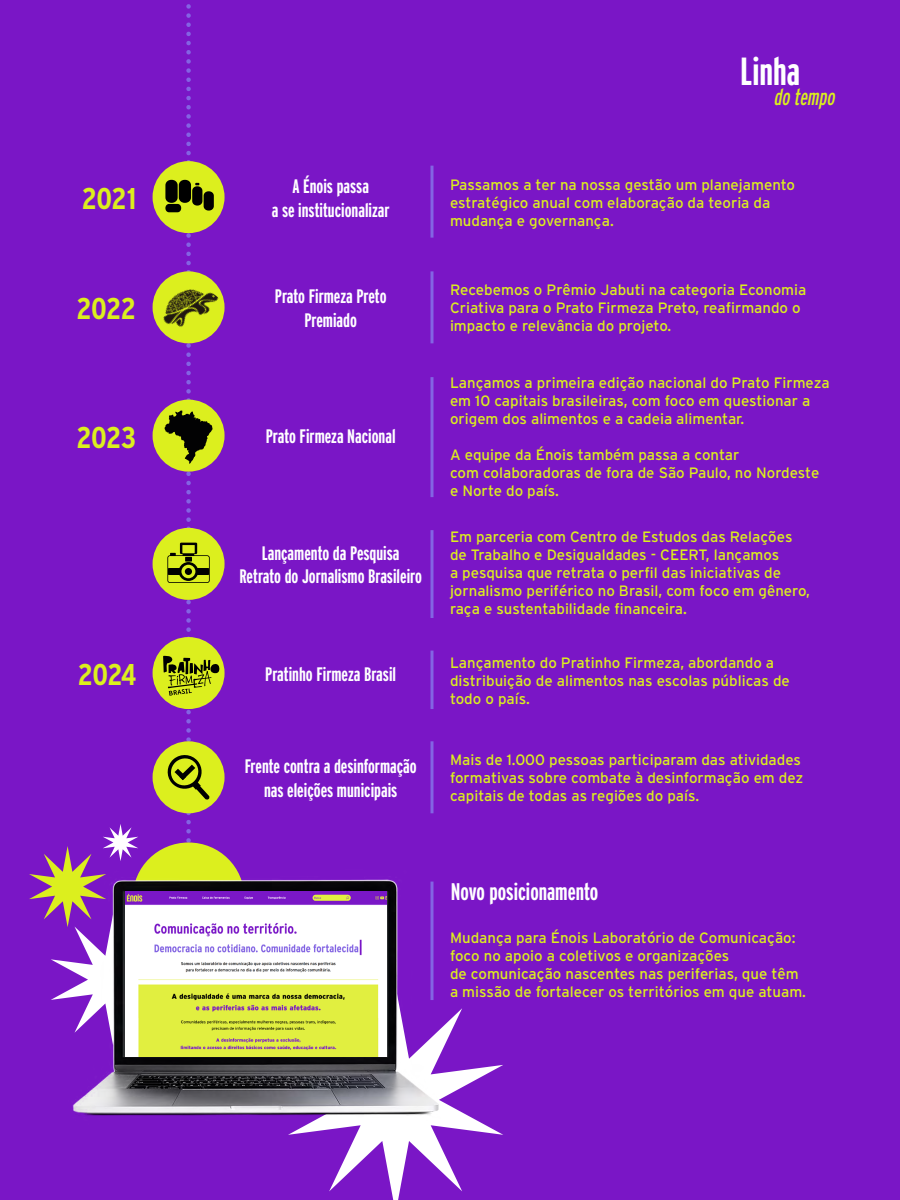
<style>
.page{position:relative;width:900px;height:1200px;background:#7a16c6}
.page>*{position:absolute;margin:0;border:0;box-sizing:border-box;transform-origin:0 0}
.t1{font:700 39.15px "Interstate Compressed";color:#fff}
.t2{font:700 30px "Interstate Condensed";letter-spacing:-.03em;color:#dcef1e}
.t3{font:700 24px "Interstate Compressed";color:#fff}
.t4{font:italic 23.1px "Interstate Compressed";color:#dcef1e}
.t5{font:700 19.5px/23.4px "Interstate Compressed";color:#fff;text-align:center}
.t6{font:15px/18px "Interstate";color:#dcef1e}
</style>
<div class="page">
<svg style="left:288px;top:1008px;width:215px;height:192px"></svg>
<div style="left:153px;top:161px;width:72px;height:72px;background:#dcef1e;border-radius:50%"></div>
<div style="left:153px;top:528px;width:72px;height:72px;background:#dcef1e;border-radius:50%"></div>
<svg style="left:153px;top:741px;width:72px;height:72px"></svg>
<svg style="left:153px;top:637px;width:72px;height:72px"></svg>
<svg style="left:153px;top:400px;width:72px;height:72px"></svg>
<svg style="left:430px;top:377px;width:4px;height:120px"></svg>
<svg style="left:430px;top:530px;width:4px;height:88px"></svg>
<svg style="left:430px;top:651px;width:4px;height:58px"></svg>
<svg style="left:430px;top:271px;width:4px;height:72px"></svg>
<svg style="left:430px;top:166px;width:4px;height:72px"></svg>
<svg style="left:430px;top:741px;width:4px;height:72px"></svg>
<img style="left:219px;top:288px;width:2px;height:39px">
<svg style="left:29px;top:4px;width:190px;height:996px"></svg>
<img style="left:69px;top:864px;width:374px;height:263px">
<img style="left:125px;top:1018px;width:262px;height:38px">
<img style="left:125px;top:891px;width:262px;height:127px">
<h2 class="t2" style="left:82px;top:182px;width:56px">2021</h2>
<h2 class="t2" style="left:77px;top:292px;width:61px">2022</h2>
<h2 class="t2" style="left:76px;top:420px;width:62px">2023</h2>
<h2 class="t2" style="left:78px;top:658px;width:60px">2024</h2>
<h3 class="t5" style="left:272px;top:175px;width:119px">A Énois passa<br>a se institucionalizar</h3>
<h3 class="t5" style="left:275px;top:285px;width:113px">Prato Firmeza Preto<br>Premiado</h3>
<h3 class="t5" style="left:266px;top:425px;width:131px">Prato Firmeza Nacional</h3>
<h3 class="t5" style="left:239px;top:541px;width:184px">Lançamento da Pesquisa<br>Retrato do Jornalismo Brasileiro</h3>
<h3 class="t5" style="left:265px;top:662px;width:132px">Pratinho Firmeza Brasil</h3>
<h3 class="t5" style="left:245px;top:755px;width:173px">Frente contra a desinformação nas eleições municipais</h3>
<h1 class="t1" style="left:740px;top:50px;width:61px">Linha</h1>
<h3 class="t4" style="left:774px;top:85px;width:67px">dotempo</h3>
<p class="t6" style="left:450px;top:175px;width:347px">Passamos a ter na nossa gestão um planejamento estratégico anual com elaboração da teoria da mudança e governança.</p>
<p class="t6" style="left:450px;top:281px;width:358px">Recebemos o Prêmio Jabuti na categoria Economia<br>Criativa para o Prato Firmeza Preto, reafirmando o impacto e relevância do projeto.</p>
<p class="t6" style="left:450px;top:373px;width:381px">Lançamos a primeira edição nacional do Prato Firmeza em 10 capitais brasileiras, com foco em questionar a origem dos alimentos e a cadeia alimentar.</p>
<p class="t6" style="left:450px;top:445px;width:371px">A equipe da Énois também passa a contar<br>com colaboradoras de fora de São Paulo, no Nordeste e Norte do país.</p>
<p class="t6" style="left:450px;top:527px;width:362px">Em parceria com Centro de Estudos das Relações de Trabalho e Desigualdades - CEERT, lançamos<br>a pesquisa que retrata o perfil das iniciativas de jornalismo periférico no Brasil, com foco em gênero, raça e sustentabilidade financeira.</p>
<p class="t6" style="left:450px;top:653px;width:341px">Lançamento do Pratinho Firmeza, abordando a distribuição de alimentos nas escolas públicas de todo o país.</p>
<p class="t6" style="left:450px;top:751px;width:355px">Mais de 1.000 pessoas participaram das atividades formativas sobre combate à desinformação em dez capitais de todas as regiões do país.</p>
<h3 class="t3" style="left:451px;top:878px;width:149px">Novo posicionamento</h3>
<p class="t6" style="left:450px;top:929px;width:358px">Mudança para Énois Laboratório de Comunicação: foco no apoio a coletivos e organizações<br>de comunicação nascentes nas periferias, que têm a missão de fortalecer os territórios em que atuam.</p>
</div>
